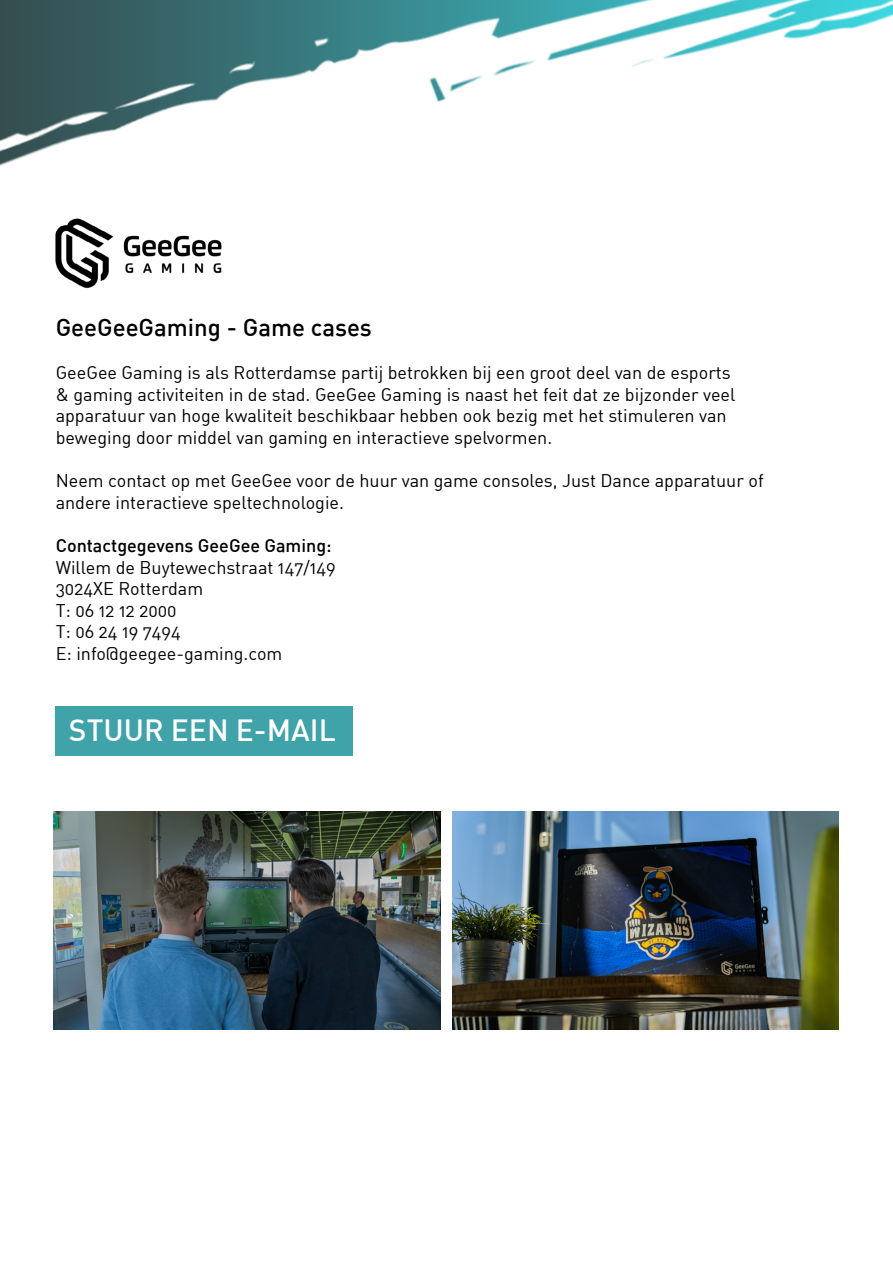
<style>
.page{position:relative;width:893px;height:1263px;background:#fff}
.page>*{position:absolute;margin:0;border:0;box-sizing:border-box;transform-origin:0 0}
.t1{font:500 30px "DIN";color:#fff}
.t2{font:500 24px "DIN";color:#000}
.t3{font:18px/21.6px "DIN Regular Alternate";color:#000}
.t4{font:500 18px "DIN";color:#000}
</style>
<div class="page">
<img style="left:0;top:0;width:893px;height:166px">
<svg style="left:174px;top:45px;width:719px;height:121px"></svg>
<img style="left:55px;top:218px;width:167px;height:70px">
<img style="left:54px;top:812px;width:386px;height:217px">
<img style="left:453px;top:812px;width:386px;height:217px">
<div style="left:56px;top:706px;width:297px;height:49px;background:#3fa3a9"></div>
<h2 class="t2" style="left:56px;top:312px;width:318px">GeeGeeGaming - Game cases</h2>
<p class="t3" style="left:56px;top:362px;width:681px">GeeGee Gaming is als Rotterdamse partij betrokken bij een groot deel van de esports &amp; gaming activiteiten in de stad. GeeGee Gaming is naast het feit dat ze bijzonder veel apparatuur van hoge kwaliteit beschikbaar hebben ook bezig met het stimuleren van beweging door middel van gaming en interactieve spelvormen.</p>
<p class="t3" style="left:56px;top:470px;width:709px">Neem contact op met GeeGee voor de huur van game consoles, Just Dance apparatuur of andere interactieve speltechnologie.</p>
<p class="t4" style="left:56px;top:534px;width:278px">Contactgegevens GeeGee Gaming:</p>
<p class="t3" style="left:56px;top:556px;width:282px">Willem de Buytewechstraat 147/149<br>3024XE Rotterdam<br>T: 06 12 12 2000<br>T: 06 24 19 7494<br>E: info@geegee-gaming.com</p>
<h1 class="t1" style="left:69px;top:711px;width:268px">STUUR EEN E-MAIL</h1>
</div>
